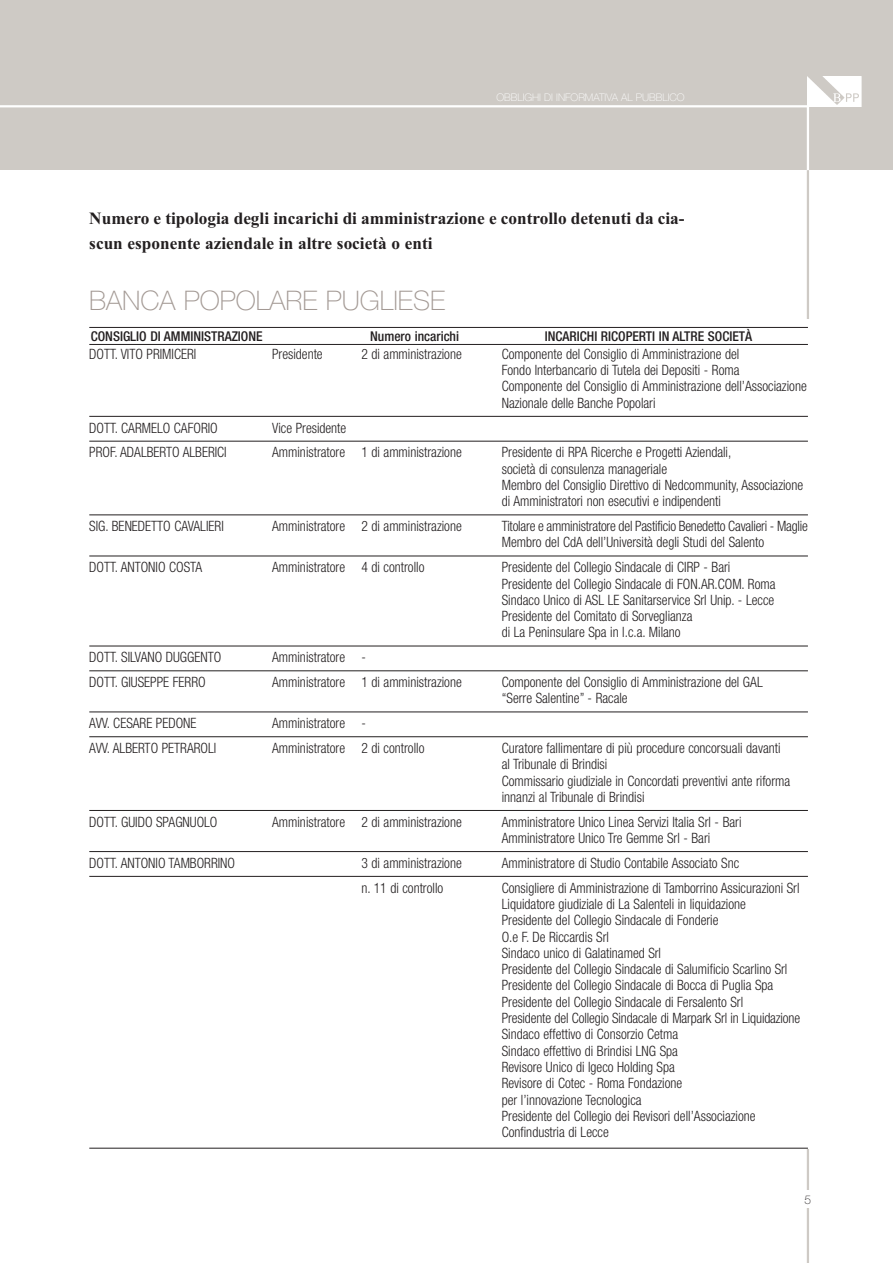
<style>
.page{position:relative;width:893px;height:1263px;background:#fff}
.page>*{position:absolute;margin:0;border:0;box-sizing:border-box;transform-origin:0 0}
.t1{font:100 27px "Helvetica Neue";color:#a39994}
.t2{font:700 17.25px/24.3px "Times New Roman";color:#231f20}
.t3{font:300 condensed 14.25px/16.4px "Helvetica Neue";color:#231f20;scale:.95 1}
.t4{font:500 condensed 13.5px "Helvetica Neue";color:#231f20}
.t5{font:100 12px "Helvetica Neue";color:#231f20}
.t6{font:100 10.5px "Helvetica Neue";color:#fff}
</style>
<div class="page">
<hr style="left:807px;top:170px;width:2px;height:1093px;background:#cecac5">
<div style="left:804px;top:319px;width:8px;height:829px;background:#fff"></div>
<div style="left:0;top:0;width:893px;height:170px;background:#cecac5"></div>
<hr style="left:807px;top:106px;width:2px;height:64px;background:#fff">
<hr style="left:0;top:105px;width:808px;height:2px;background:#fff">
<img style="left:808px;top:77px;width:53px;height:29px">
<div style="left:787px;top:1191px;width:42px;height:17px;background:#fff"></div>
<hr style="left:89px;top:416px;width:719px;height:1px;background:#231f20">
<hr style="left:89px;top:441px;width:719px;height:1px;background:#231f20">
<hr style="left:89px;top:515px;width:719px;height:1px;background:#231f20">
<hr style="left:89px;top:556px;width:719px;height:1px;background:#231f20">
<hr style="left:89px;top:646px;width:719px;height:1px;background:#231f20">
<hr style="left:89px;top:670px;width:719px;height:1px;background:#231f20">
<hr style="left:89px;top:712px;width:719px;height:1px;background:#231f20">
<hr style="left:89px;top:736px;width:719px;height:1px;background:#231f20">
<hr style="left:89px;top:810px;width:719px;height:1px;background:#231f20">
<hr style="left:89px;top:851px;width:719px;height:1px;background:#231f20">
<hr style="left:89px;top:876px;width:719px;height:1px;background:#231f20">
<hr style="left:89px;top:327px;width:719px;height:1px;background:#231f20">
<hr style="left:89px;top:344px;width:719px;height:1px;background:#231f20">
<hr style="left:89px;top:1148px;width:719px;height:1px;background:#231f20">
<p class="t6" style="left:496px;top:94px;width:190px">OBBLIGHI DI INFORMATIVA AL PUBBLICO</p>
<p class="t2" style="left:89px;top:206px;width:597px">Numero e tipologia degli incarichi di amministrazione e controllo detenuti da cia&shy;scun esponente aziendale in altre società o enti</p>
<h1 class="t1" style="left:89px;top:291px;width:357px">BANCA POPOLARE PUGLIESE</h1>
<p class="t4" style="left:91px;top:331px;width:173px">CONSIGLIO DI AMMINISTRAZIONE</p>
<p class="t4" style="left:370px;top:331px;width:90px">Numero incarichi</p>
<p class="t4" style="left:545px;top:331px;width:209px">INCARICHI RICOPERTI IN ALTRE SOCIETÀ</p>
<p class="t3" style="left:89px;top:347px;width:114px">DOTT. VITO PRIMICERI</p>
<p class="t3" style="left:272px;top:347px;width:55px">Presidente</p>
<p class="t3" style="left:361px;top:347px;width:107px">2 di amministrazione</p>
<p class="t3" style="left:502px;top:347px;width:323px">Componente del Consiglio di Amministrazione del<br>Fondo Interbancario di Tutela dei Depositi - Roma<br>Componente del Consiglio di Amministrazione dell’Associazione Nazionale delle Banche Popolari</p>
<p class="t3" style="left:89px;top:421px;width:137px">DOTT. CARMELO CAFORIO</p>
<p class="t3" style="left:272px;top:421px;width:80px">Vice Presidente</p>
<p class="t3" style="left:89px;top:445px;width:146px">PROF. ADALBERTO ALBERICI</p>
<p class="t3" style="left:272px;top:445px;width:201px">Amministratore 1 di amministrazione</p>
<p class="t3" style="left:502px;top:445px;width:319px">Presidente di RPA Ricerche e Progetti Aziendali,<br>società di consulenza manageriale<br>Membro del Consiglio Direttivo di Nedcommunity, Associazione di Amministratori non esecutivi e indipendenti</p>
<p class="t3" style="left:89px;top:519px;width:143px">SIG. BENEDETTO CAVALIERI</p>
<p class="t3" style="left:272px;top:519px;width:201px">Amministratore 2 di amministrazione</p>
<p class="t3" style="left:502px;top:519px;width:324px">Titolare e amministratore del Pastificio Benedetto Cavalieri - Maglie<br>Membro del CdA dell’Università degli Studi del Salento</p>
<p class="t3" style="left:89px;top:560px;width:120px">DOTT. ANTONIO COSTA</p>
<p class="t3" style="left:272px;top:560px;width:162px">Amministratore 4 di controllo</p>
<p class="t3" style="left:502px;top:560px;width:290px">Presidente del Collegio Sindacale di CIRP - Bari Presidente del Collegio Sindacale di FON.AR.COM. Roma Sindaco Unico di ASL LE Sanitarservice Srl Unip. - Lecce Presidente del Comitato di Sorveglianza<br>di La Peninsulare Spa in l.c.a. Milano</p>
<p class="t3" style="left:89px;top:650px;width:140px">DOTT. SILVANO DUGGENTO</p>
<p class="t3" style="left:272px;top:650px;width:100px">Amministratore -</p>
<p class="t3" style="left:89px;top:675px;width:124px">DOTT. GIUSEPPE FERRO</p>
<p class="t3" style="left:272px;top:675px;width:201px">Amministratore 1 di amministrazione</p>
<p class="t3" style="left:502px;top:675px;width:276px">Componente del Consiglio di Amministrazione del GAL “Serre Salentine” - Racale</p>
<p class="t3" style="left:89px;top:716px;width:114px">AVV. CESARE PEDONE</p>
<p class="t3" style="left:272px;top:716px;width:100px">Amministratore -</p>
<p class="t3" style="left:89px;top:741px;width:135px">AVV. ALBERTO PETRAROLI</p>
<p class="t3" style="left:272px;top:741px;width:162px">Amministratore 2 di controllo</p>
<p class="t3" style="left:502px;top:741px;width:305px">Curatore fallimentare di più procedure concorsuali davanti al Tribunale di Brindisi<br>Commissario giudiziale in Concordati preventivi ante riforma innanzi al Tribunale di Brindisi</p>
<p class="t3" style="left:89px;top:815px;width:136px">DOTT. GUIDO SPAGNUOLO</p>
<p class="t3" style="left:272px;top:815px;width:201px">Amministratore 2 di amministrazione</p>
<p class="t3" style="left:502px;top:815px;width:254px">Amministratore Unico Linea Servizi Italia Srl - Bari<br>Amministratore Unico Tre Gemme Srl - Bari</p>
<p class="t3" style="left:89px;top:856px;width:155px">DOTT. ANTONIO TAMBORRINO</p>
<p class="t3" style="left:361px;top:856px;width:107px">3 di amministrazione</p>
<p class="t3" style="left:502px;top:856px;width:252px">Amministratore di Studio Contabile Associato Snc</p>
<p class="t3" style="left:361px;top:880px;width:88px">n. 11 di controllo</p>
<p class="t3" style="left:502px;top:880px;width:316px">Consigliere di Amministrazione di Tamborrino Assicurazioni Srl Liquidatore giudiziale di La Salenteli in liquidazione<br>Presidente del Collegio Sindacale di Fonderie<br>O.e F. De Riccardis Srl<br>Sindaco unico di Galatinamed Srl<br>Presidente del Collegio Sindacale di Salumificio Scarlino Srl Presidente del Collegio Sindacale di Bocca di Puglia Spa Presidente del Collegio Sindacale di Fersalento Srl<br>Presidente del Collegio Sindacale di Marpark Srl in Liquidazione Sindaco effettivo di Consorzio Cetma<br>Sindaco effettivo di Brindisi LNG Spa<br>Revisore Unico di Igeco Holding Spa<br>Revisore di Cotec - Roma Fondazione<br>per l’innovazione Tecnologica<br>Presidente del Collegio dei Revisori dell’Associazione Confindustria di Lecce</p>
<p class="t5" style="left:805px;top:1195px;width:8px">5</p>
</div>
